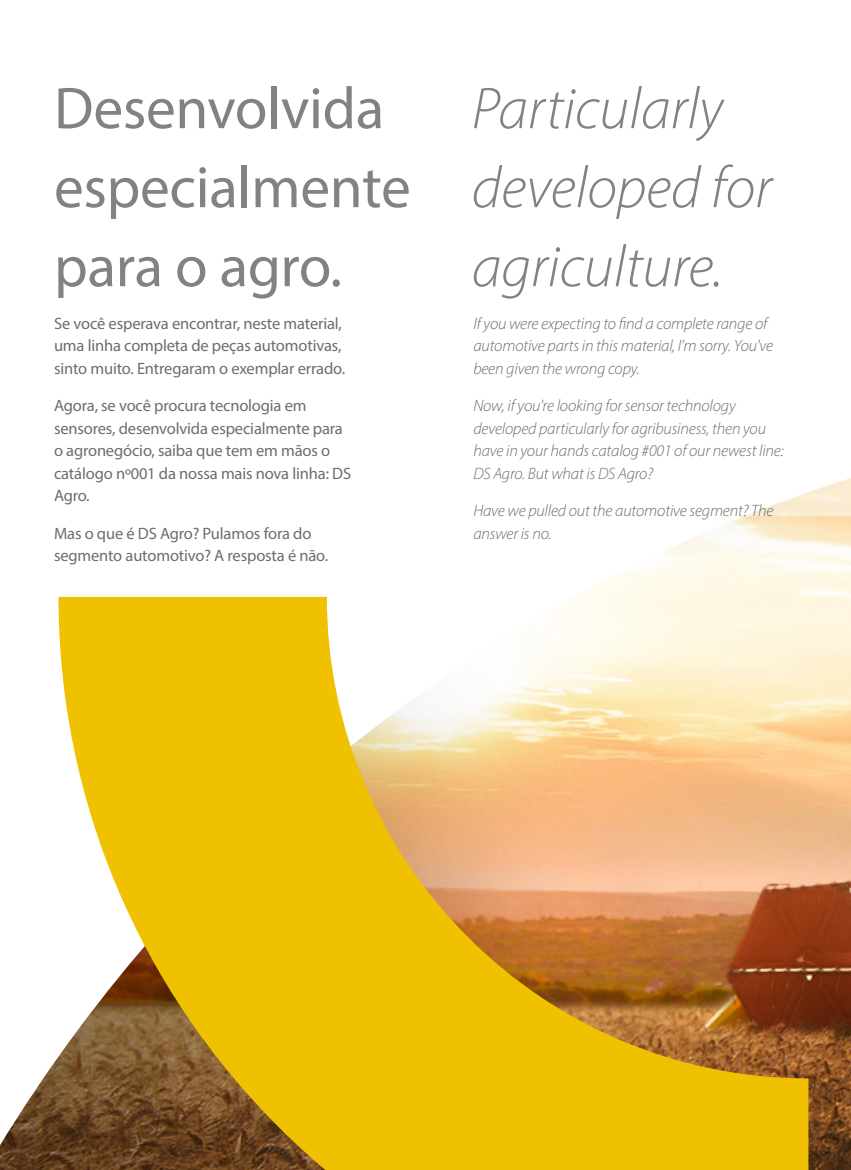
<style>
.page{position:relative;width:851px;height:1170px;background:#fff}
.page>*{position:absolute;margin:0;border:0;box-sizing:border-box;transform-origin:0 0}
.t1{font:italic 300 59.25px/78.9px "Myriad Pro";letter-spacing:-.005em;color:#808285}
.t2{font:59.25px/78.9px "Myriad Pro";letter-spacing:-.005em;color:#808285}
.t3{font:16.5px/22.5px "Myriad Pro";letter-spacing:-.01em;color:#6c6d70}
.t4{font:italic 300 16.5px/22.5px "Myriad Pro";letter-spacing:-.01em;color:#6c6d70}
</style>
<div class="page">
<img style="left:0;top:478px;width:850px;height:691px">
<svg style="left:58px;top:597px;width:750px;height:572px;background:#e3ba4c"></svg>
<p class="t2" style="left:54px;top:68px;width:358px">Desenvolvida especialmente para o agro.</p>
<p class="t3" style="left:54px;top:311px;width:292px">Se você esperava encontrar, neste material, uma linha completa de peças automotivas, sinto muito. Entregaram o exemplar errado.</p>
<p class="t3" style="left:54px;top:394px;width:298px">Agora, se você procura tecnologia em sensores, desenvolvida especialmente para o agronegócio, saiba que tem em mãos o catálogo nº001 da nossa mais nova linha: DS Agro.</p>
<p class="t3" style="left:54px;top:521px;width:275px">Mas o que é DS Agro? Pulamos fora do segmento automotivo? A resposta é não.</p>
<p class="t1" style="left:471px;top:68px;width:302px">Particularly developed for agriculture.</p>
<p class="t4" style="left:473px;top:312px;width:301px">If you were expecting to find a complete range of automotive parts in this material, I'm sorry. You've been given the wrong copy.</p>
<p class="t4" style="left:473px;top:394px;width:312px">Now, if you're looking for sensor technology developed particularly for agribusiness, then you have in your hands catalog #001 of our newest line:<br>DS Agro. But what is DS Agro?</p>
<p class="t4" style="left:473px;top:499px;width:302px">Have we pulled out the automotive segment? The answer is no.</p>
</div>
